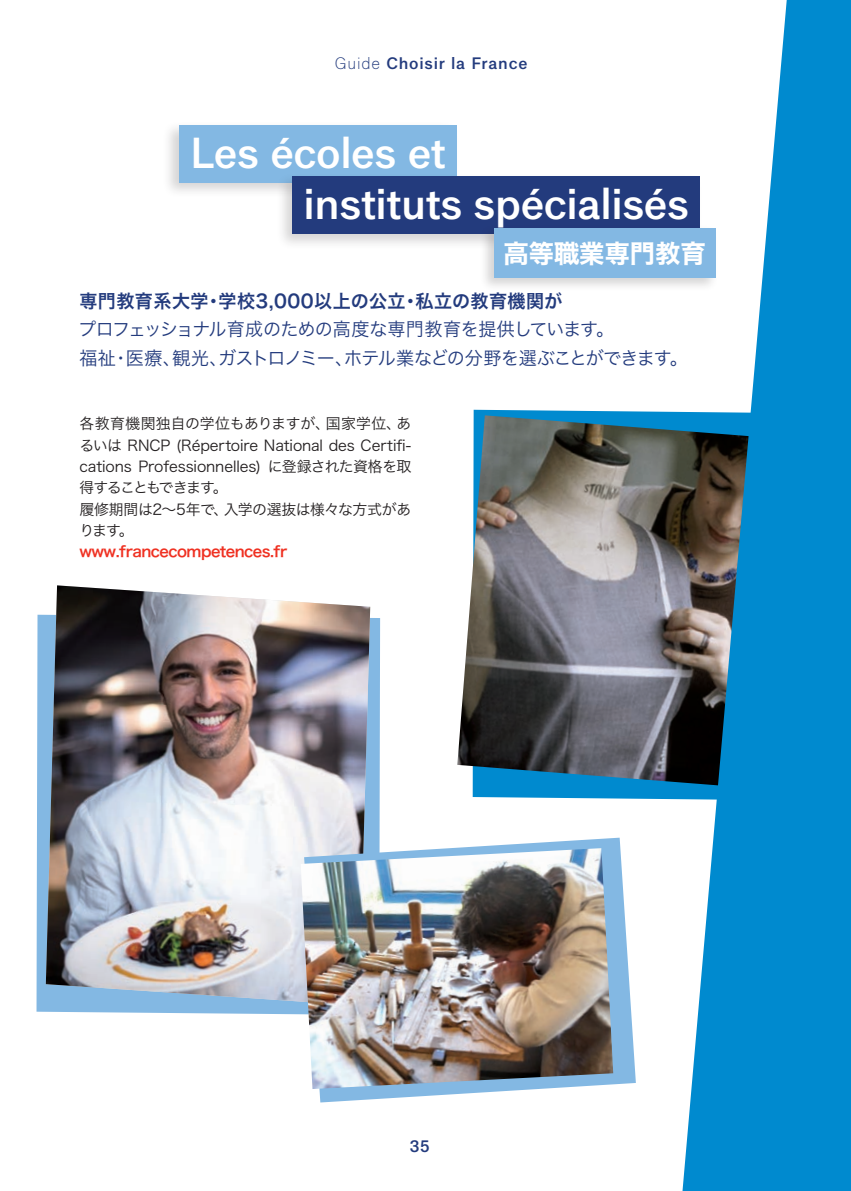
<style>
.page{position:relative;width:851px;height:1191px;background:#fff}
.page>*{position:absolute;margin:0;border:0;box-sizing:border-box;transform-origin:0 0}
.TITRE{font:700 41.8px "Campus France Sans Beta AA";letter-spacing:-.01em;color:#fff}
.TITRE-2{font:25.2px "Hiragino Sans W7";color:#fff}
.CHAPO_P3{font:18.4px/28.4px "Hiragino Sans W3";letter-spacing:-.04em;color:#233b7d}
.t1{font:600 16px "CAMPUS FRANCE SANS BETA 1";letter-spacing:.05em;color:#233b7d}
.lien_rouge{font:14.8px/21.2px "Hiragino Sans W3";letter-spacing:-.025em;color:#231f20;text-align:justify}
.Texte_courant_Puce{font:14.8px "Hiragino Sans W6";letter-spacing:-.04em;color:#ef3122}
.s1{font-weight:200}
.s2{font-family:"Hiragino Sans W6"}
</style>
<div class="page">
<svg style="left:36px;top:614px;width:344px;height:401px;background:#95c2e7"></svg>
<svg style="left:472px;top:410px;width:210px;height:390px;background:#2c9ed7"></svg>
<div style="left:162px;top:120px;width:298px;height:79px;background:#231f20;opacity:.19"></div>
<div style="left:179px;top:125px;width:277px;height:57px;background:#83b8e3"></div>
<div style="left:275px;top:172px;width:428px;height:78px;background:#231f20;opacity:.19"></div>
<div style="left:293px;top:176px;width:407px;height:58px;background:#233b7d"></div>
<img style="left:457px;top:415px;width:225px;height:374px">
<svg style="left:682px;top:0;width:168px;height:1191px;fill:#008acf"></svg>
<img style="left:46px;top:585px;width:324px;height:420px">
<svg style="left:304px;top:837px;width:331px;height:265px"></svg>
<img style="left:300px;top:848px;width:313px;height:241px">
<div style="left:479px;top:224px;width:239px;height:68px;background:#231f20;opacity:.19"></div>
<div style="left:494px;top:228px;width:221px;height:50px;background:#83b8e3"></div>
<p class="t1" style="left:335px;top:52px;width:194px"><span class="s1">Guide</span> Choisir la France</p>
<p class="TITRE" style="left:190px;top:122px;width:257px">Les écoles et</p>
<p class="TITRE" style="left:303px;top:174px;width:387px">instituts spécialisés</p>
<p class="TITRE-2" style="left:503px;top:233px;width:204px">高等職業専門教育</p>
<p class="CHAPO_P3" style="left:78px;top:286px;width:611px"><span class="s2">専門教育系大学・学校3,000以上の公立・私立の教育機関が<br></span>プロフェッショナル育成のための高度な専門教育を提供しています。<br>福祉・医療、観光、ガストロノミー、ホテル業などの分野を選ぶことができます。</p>
<p class="lien_rouge" style="left:79px;top:412px;width:333px">各教育機関独自の学位もありますが、国家学位、あるいは RNCP (Répertoire National des Certifi&shy;cations Professionnelles) に登録された資格を取得することもできます。</p>
<p class="lien_rouge" style="left:79px;top:497px;width:333px">履修期間は2～5年で、入学の選抜は様々な方式があります。</p>
<p class="Texte_courant_Puce" style="left:79px;top:538px;width:209px">www.francecompetences.fr</p>
<p class="t1" style="left:410px;top:1134px;width:21px">35</p>
</div>
